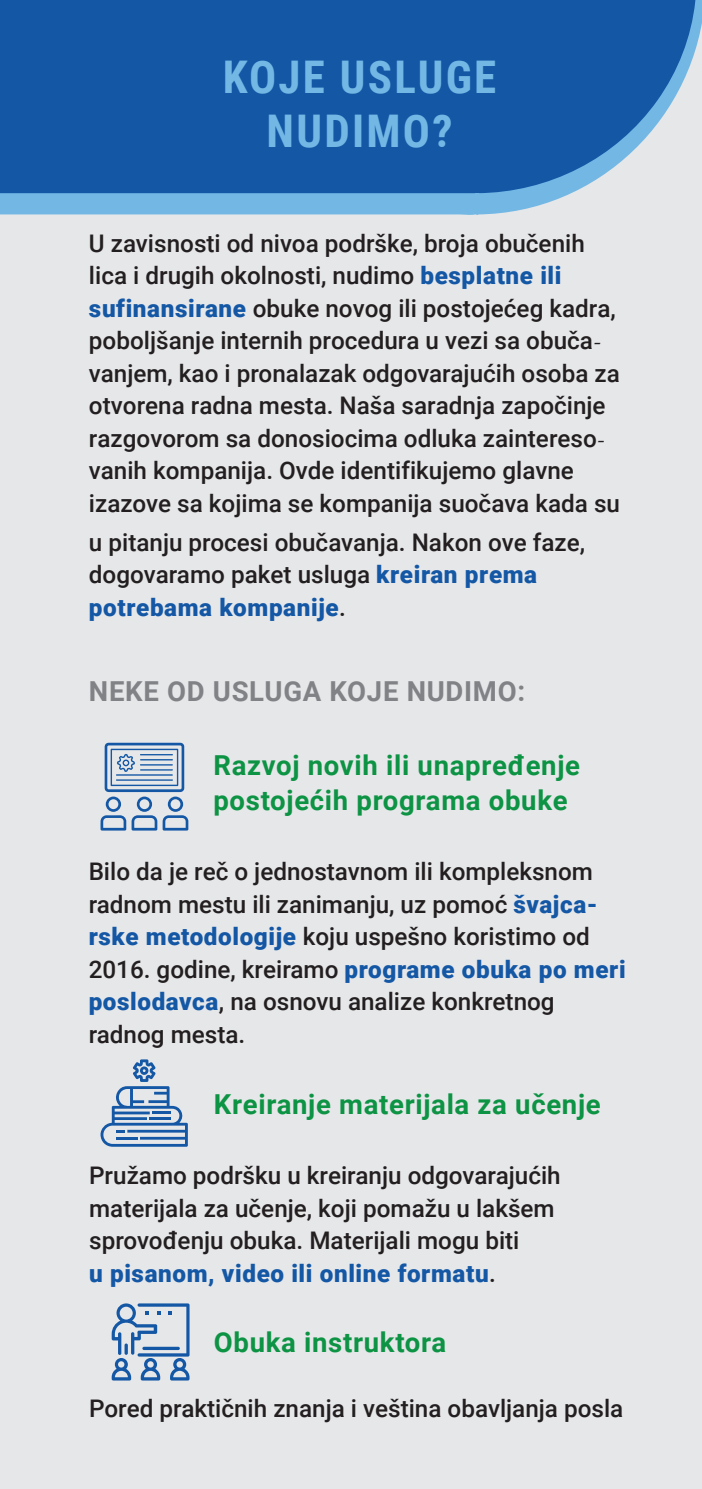
<style>
.page{position:relative;width:702px;height:1489px;background:#fff}
.page>*{position:absolute;margin:0;border:0;box-sizing:border-box;transform-origin:0 0}
.t1{font:700 45px/54px "Roboto Condensed";letter-spacing:.05em;color:#73b8e5;text-align:center}
.t2{font:700 27.5px/35px "Roboto";letter-spacing:.025em;color:#0d9344}
.t3{font:700 27.5px "Roboto";letter-spacing:.025em;color:#808285}
.t4{font:500 24.25px/32.5px "Roboto";color:#231f20}
.s1{font-weight:900;color:#1357a5}
</style>
<div class="page">
<div style="left:0;top:0;width:702px;height:1488px;background:#e6e7e9"></div>
<svg style="left:0;top:0;width:702px;height:215px;background:#2c6bb0"></svg>
<svg style="left:100px;top:1059px;width:88px;height:87px"></svg>
<svg style="left:100px;top:742px;width:88px;height:88px"></svg>
<svg style="left:123px;top:759px;width:6px;height:7px"></svg>
<svg style="left:112px;top:1303px;width:77px;height:77px"></svg>
<p class="t1" style="left:223px;top:48px;width:275px">KOJE USLUGE<br>NUDIMO?</p>
<p class="t4" style="left:89px;top:226px;width:532px">U zavisnosti od nivoa podrške, broja obučenih lica i drugih okolnosti, nudimo <span class="s1">besplatne ili sufinansirane</span> obuke novog ili postojećeg kadra, poboljšanje internih procedura u vezi sa obuča&shy;vanjem, kao i pronalazak odgovarajućih osoba za otvorena radna mesta. Naša saradnja započinje razgovorom sa donosiocima odluka zaintereso&shy;vanih kompanija. Ovde identifikujemo glavne izazove sa kojima se kompanija suočava kada su</p>
<p class="t4" style="left:89px;top:525px;width:497px">u pitanju procesi obučavanja. Nakon ove faze, dogovaramo paket usluga <span class="s1">kreiran prema potrebama kompanije</span>.</p>
<p class="t3" style="left:89px;top:672px;width:437px">NEKE OD USLUGA KOJE NUDIMO:</p>
<p class="t2" style="left:213px;top:747px;width:368px">Razvoj novih ili unapređenje postojećih programa obuke</p>
<p class="t4" style="left:89px;top:854px;width:538px">Bilo da je reč o jednostavnom ili kompleksnom radnom mestu ili zanimanju, uz pomoć <span class="s1">švajca&shy;rske metodologije</span> koju uspešno koristimo od 2016. godine, kreiramo <span class="s1">programe obuka po meri poslodavca</span>, na osnovu analize konkretnog radnog mesta.</p>
<p class="t2" style="left:214px;top:1086px;width:388px">Kreiranje materijala za učenje</p>
<p class="t4" style="left:89px;top:1158px;width:473px">Pružamo podršku u kreiranju odgovarajućih materijala za učenje, koji pomažu u lakšem sprovođenju obuka. Materijali mogu biti<br><span class="s1">u pisanom, video ili online formatu</span>.</p>
<p class="t2" style="left:214px;top:1323px;width:234px">Obuka instruktora</p>
<p class="t4" style="left:89px;top:1390px;width:535px">Pored praktičnih znanja i veština obavljanja posla</p>
</div>
